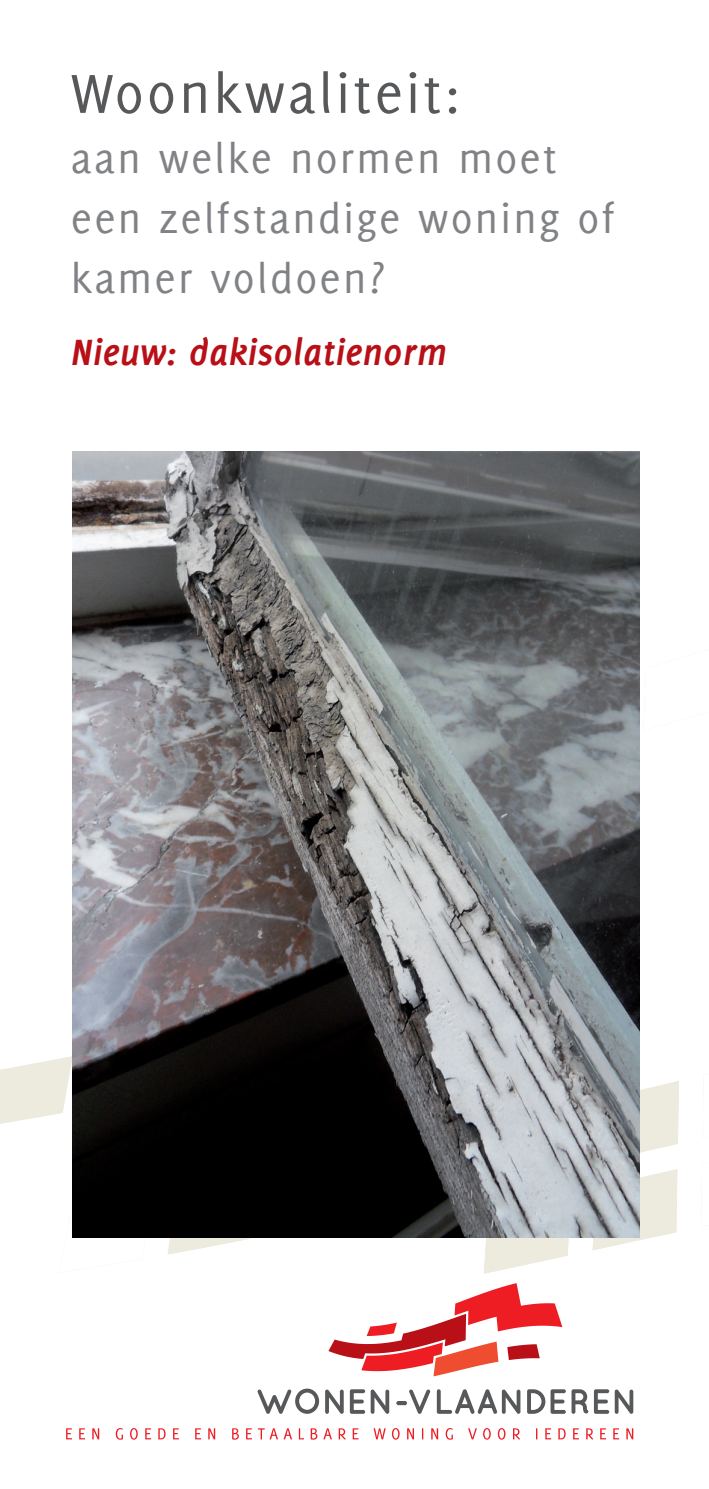
<style>
.page{position:relative;width:709px;height:1489px;background:#fff}
.page>*{position:absolute;margin:0;border:0;box-sizing:border-box;transform-origin:0 0}
.t1{font:60px "Delicious";letter-spacing:.05em;color:#57585a}
.t2{font:45px/60px "Delicious";letter-spacing:.05em;color:#808285}
.t3{font:italic 700 40px "Delicious";color:#b90f17}
</style>
<div class="page">
<svg style="left:592px;top:1169px;width:85px;height:81px"></svg>
<svg style="left:257px;top:1388px;width:62px;height:25px"></svg>
<svg style="left:325px;top:1389px;width:19px;height:24px"></svg>
<svg style="left:350px;top:1389px;width:39px;height:24px"></svg>
<svg style="left:396px;top:1400px;width:11px;height:4px"></svg>
<svg style="left:409px;top:1389px;width:21px;height:24px"></svg>
<svg style="left:437px;top:1389px;width:83px;height:24px"></svg>
<svg style="left:527px;top:1389px;width:61px;height:24px"></svg>
<svg style="left:594px;top:1389px;width:39px;height:24px"></svg>
<svg style="left:0;top:1056px;width:574px;height:320px"></svg>
<svg style="left:66px;top:1428px;width:567px;height:11px"></svg>
<svg style="left:639px;top:1080px;width:40px;height:82px"></svg>
<img style="left:72px;top:451px;width:567px;height:786px">
<h1 class="t1" style="left:71px;top:59px;width:390px">Woonkwaliteit:</h1>
<p class="t2" style="left:71px;top:128px;width:545px">aan welke normen moet een zelfstandige woning of kamer voldoen?</p>
<p class="t3" style="left:71px;top:329px;width:378px">Nieuw: dakisolatienorm</p>
</div>
